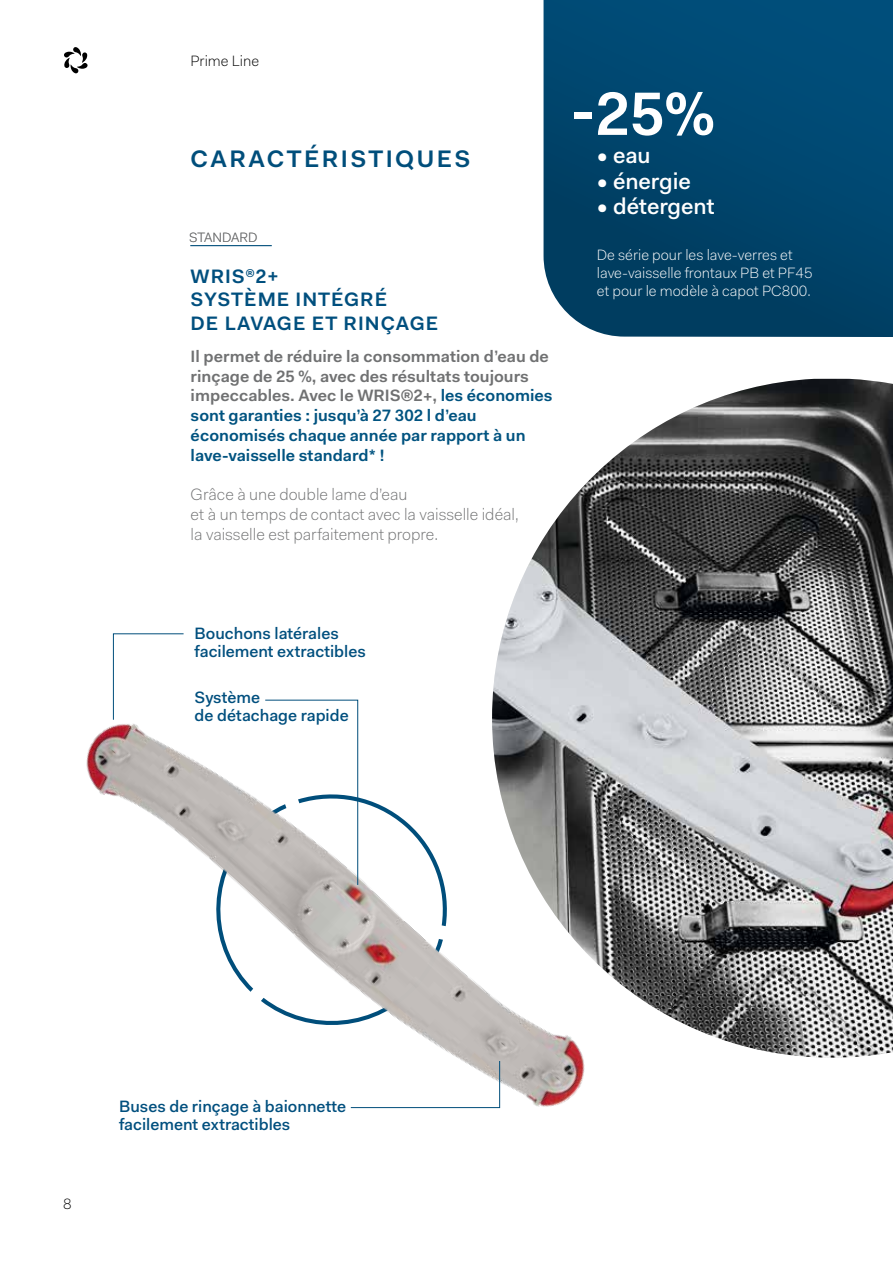
<style>
.page{position:relative;width:893px;height:1263px;background:#fff}
.page>*{position:absolute;margin:0;border:0;box-sizing:border-box;transform-origin:0 0}
.t1{font:600 61.35px "Fakt Pro";color:#fff}
.t2{font:600 24px "Fakt Pro";letter-spacing:.1em;color:#004e7b}
.t3{font:500 22.65px "Fakt Pro";color:#fff}
.t4{font:600 19.5px/23.4px "Fakt Pro";letter-spacing:.05em;color:#004f7e}
.t5{font:600 16.5px/19.8px "Fakt Pro";color:#005380}
.t6{font:500 16.5px/18px "Fakt Pro";color:#004f7e}
.t7{font:300 16.5px/19.8px "Fakt Pro";color:#707172}
.t8{font:300 15px/18px "Fakt Pro";color:#fff}
.t9{font:300 15px "Fakt Pro";color:#000}
.t10{font:300 13.5px "Fakt Pro";color:#707172}
.s1{color:#707172}
</style>
<div class="page">
<svg style="left:543px;top:0;width:350px;height:337px;background:#03476e"></svg>
<img style="left:508px;top:379px;width:385px;height:678px">
<img style="left:86px;top:614px;width:570px;height:495px">
<svg style="left:113px;top:633px;width:71px;height:87px"></svg>
<svg style="left:265px;top:700px;width:93px;height:185px"></svg>
<svg style="left:350px;top:1060px;width:150px;height:48px"></svg>
<hr style="left:190px;top:245px;width:82px;height:1px;background:#004e7b">
<svg style="left:64px;top:47px;width:24px;height:26px"></svg>
<p class="t9" style="left:190px;top:51px;width:70px">Prime Line</p>
<h2 class="t2" style="left:191px;top:142px;width:281px">CARACTÉRISTIQUES</h2>
<p class="t10" style="left:189px;top:228px;width:70px">STANDARD</p>
<p class="t4" style="left:191px;top:264px;width:249px">WRIS<sup>®</sup>2+<br>SYSTÈME INTÉGRÉ<br>DE LAVAGE ET RINÇAGE</p>
<p class="t5" style="left:191px;top:346px;width:363px"><span class="s1">Il permet de réduire la consommation d’eau de rinçage de 25 %, avec des résultats toujours impeccables. Avec le WRIS®2+,</span> les économies sont garanties : jusqu’à 27 302 l d’eau économisés chaque année par rapport à un lave-vaisselle standard* !</p>
<p class="t7" style="left:191px;top:485px;width:330px">Grâce à une double lame d’eau<br>et à un temps de contact avec la vaisselle idéal, la vaisselle est parfaitement propre.</p>
<h1 class="t1" style="left:571px;top:73px;width:145px">-25%</h1>
<h3 class="t3" style="left:597px;top:141px;width:55px">• eau</h3>
<h3 class="t3" style="left:597px;top:166px;width:96px">• énergie</h3>
<h3 class="t3" style="left:597px;top:191px;width:119px">• détergent</h3>
<p class="t8" style="left:597px;top:246px;width:217px">De série pour les lave-verres et lave-vaisselle frontaux PB et PF45 et pour le modèle à capot PC800.</p>
<p class="t6" style="left:195px;top:624px;width:173px">Bouchons latérales facilement extractibles</p>
<p class="t6" style="left:195px;top:689px;width:156px">Système<br>de détachage rapide</p>
<p class="t9" style="left:63px;top:1194px;width:10px">8</p>
<p class="t6" style="left:119px;top:1097px;width:228px">Buses de rinçage à baionnette facilement extractibles</p>
</div>
